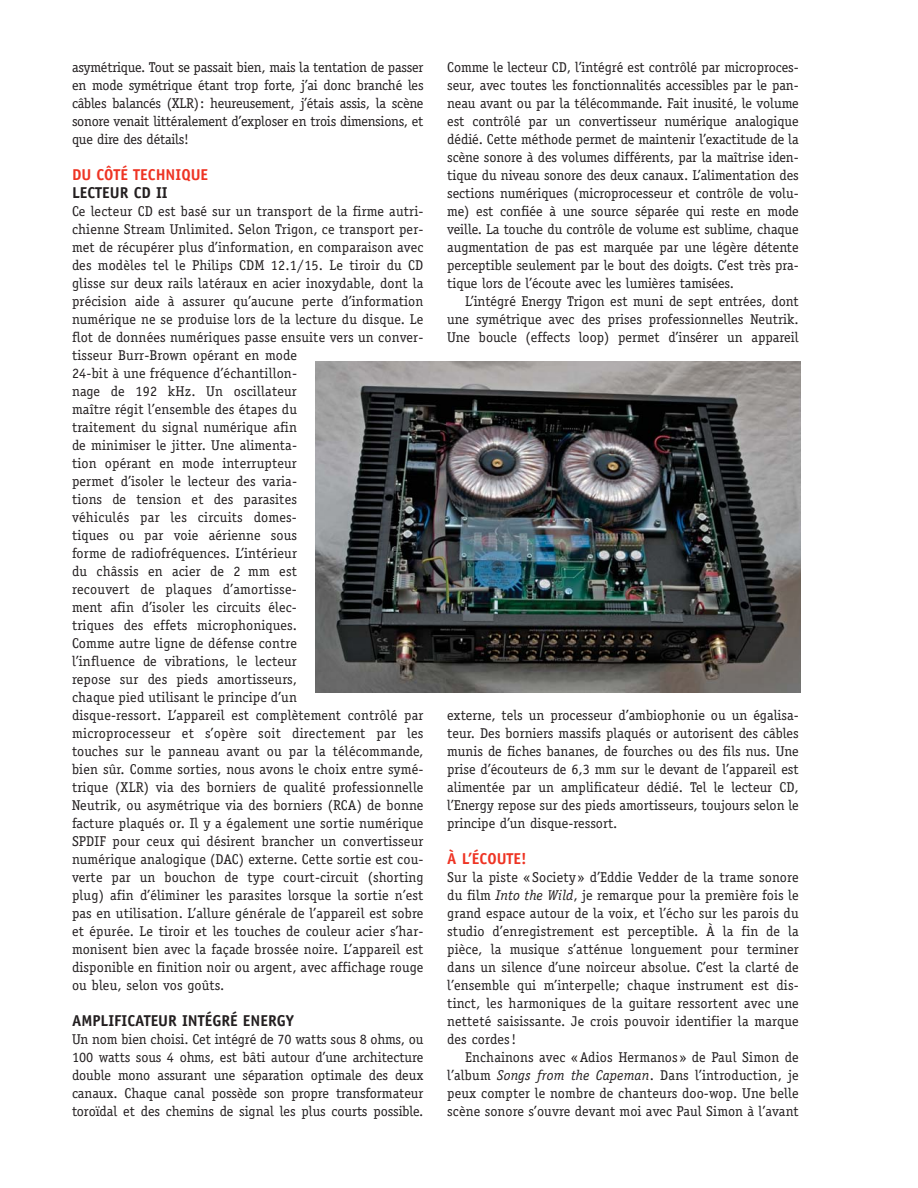
<style>
.page{position:relative;width:918px;height:1188px;background:#fff}
.page>*{position:absolute;margin:0;border:0;box-sizing:border-box;transform-origin:0 0}
.t1{font:700 15.75px "Officina Sans";color:#231f20}
.t2{font:700 15.75px "Officina Sans";color:#ee3424}
.t3{font:14.25px/18px "Officina Serif";letter-spacing:.01em;color:#231f20;text-align:justify}
.s1{font-style:italic}
</style>
<div class="page">
<img style="left:315px;top:362px;width:486px;height:331px">
<p class="t3" style="left:72px;top:59px;width:353px">asymétrique. Tout se passait bien, mais la tentation de passer en mode symétrique étant trop forte, j’ai donc branché les câbles balancés (XLR): heureusement, j’étais assis, la scène sonore venait littéralement d’exploser en trois dimensions, et que dire des détails!</p>
<p class="t2" style="left:72px;top:169px;width:138px">DU CÔTÉ TECHNIQUE</p>
<p class="t1" style="left:72px;top:187px;width:97px">LECTEUR CD II</p>
<p class="t3" style="left:72px;top:203px;width:353px;text-align:left">Ce lecteur CD est basé sur un transport de la firme autri&shy;chienne Stream Unlimited. Selon Trigon, ce transport per&shy;met de récupérer plus d’information, en comparaison avec des modèles tel le Philips CDM 12.1/15. Le tiroir du CD glisse sur deux rails latéraux en acier inoxydable, dont la précision aide à assurer qu’aucune perte d’information numérique ne se produise lors de la lecture du disque. Le flot de données numériques passe ensuite vers un conver&shy;tisseur Burr-Brown opérant en mode<br>24-bit à une fréquence d’échantillon-<br>nage de 192 kHz. Un oscillateur<br>maître régit l’ensemble des étapes du<br>traitement du signal numérique afin<br>de minimiser le jitter. Une alimenta-<br>tion opérant en mode interrupteur<br>permet d’isoler le lecteur des varia-<br>tions de tension et des parasites<br>véhiculés par les circuits domes-<br>tiques ou par voie aérienne sous<br>forme de radiofréquences. L’intérieur<br>du châssis en acier de 2 mm est<br>recouvert de plaques d’amortisse-<br>ment afin d’isoler les circuits élec-<br>triques des effets microphoniques.<br>Comme autre ligne de défense contre<br>l’influence de vibrations, le lecteur<br>repose sur des pieds amortisseurs,<br>chaque pied utilisant le principe d’un<br>disque-ressort. L’appareil est complètement contrôlé par microprocesseur et s’opère soit directement par les touches sur le panneau avant ou par la télécommande, bien sûr. Comme sorties, nous avons le choix entre symé&shy;trique (XLR) via des borniers de qualité professionnelle Neutrik, ou asymétrique via des borniers (RCA) de bonne facture plaqués or. Il y a également une sortie numérique SPDIF pour ceux qui désirent brancher un convertisseur numérique analogique (DAC) externe. Cette sortie est cou&shy;verte par un bouchon de type court-circuit (shorting plug) afin d’éliminer les parasites lorsque la sortie n’est pas en utilisation. L’allure générale de l’appareil est sobre et épurée. Le tiroir et les touches de couleur acier s’har&shy;monisent bien avec la façade brossée noire. L’appareil est disponible en finition noir ou argent, avec affichage rouge ou bleu, selon vos goûts.</p>
<p class="t1" style="left:72px;top:1015px;width:223px">AMPLIFICATEUR INTÉGRÉ ENERGY</p>
<p class="t3" style="left:72px;top:1031px;width:353px">Un nom bien choisi. Cet intégré de 70 watts sous 8 ohms, ou 100 watts sous 4 ohms, est bâti autour d’une architecture double mono assurant une séparation optimale des deux canaux. Chaque canal possède son propre transformateur toroïdal et des chemins de signal les plus courts possible.</p>
<p class="t3" style="left:447px;top:59px;width:353px">Comme le lecteur CD, l’intégré est contrôlé par microproces&shy;seur, avec toutes les fonctionnalités accessibles par le pan&shy;neau avant ou par la télécommande. Fait inusité, le volume est contrôlé par un convertisseur numérique analogique dédié. Cette méthode permet de maintenir l’exactitude de la scène sonore à des volumes différents, par la maîtrise iden&shy;tique du niveau sonore des deux canaux. L’alimentation des sections numériques (microprocesseur et contrôle de volu&shy;me) est confiée à une source séparée qui reste en mode veille. La touche du contrôle de volume est sublime, chaque augmentation de pas est marquée par une légère détente perceptible seulement par le bout des doigts. C’est très pra&shy;tique lors de l’écoute avec les lumières tamisées.</p>
<p class="t3" style="left:447px;top:293px;width:353px;text-indent:18px">L’intégré Energy Trigon est muni de sept entrées, dont une symétrique avec des prises professionnelles Neutrik.<br>Une boucle (effects loop) permet d’insérer un appareil</p>
<p class="t3" style="left:447px;top:707px;width:353px">externe, tels un processeur d’ambiophonie ou un égalisa&shy;teur. Des borniers massifs plaqués or autorisent des câbles munis de fiches bananes, de fourches ou des fils nus. Une prise d’écouteurs de 6,3 mm sur le devant de l’appareil est alimentée par un amplificateur dédié. Tel le lecteur CD, l’Energy repose sur des pieds amortisseurs, toujours selon le principe d’un disque-ressort.</p>
<p class="t2" style="left:447px;top:853px;width:81px">À L’ÉCOUTE!</p>
<p class="t3" style="left:447px;top:869px;width:353px">Sur la piste «Society» d’Eddie Vedder de la trame sonore du film <span class="s1">Into the Wild</span>, je remarque pour la première fois le grand espace autour de la voix, et l’écho sur les parois du studio d’enregistrement est perceptible. À la fin de la pièce, la musique s’atténue longuement pour terminer dans un silence d’une noirceur absolue. C’est la clarté de l’ensemble qui m’interpelle; chaque instrument est dis&shy;tinct, les harmoniques de la guitare ressortent avec une netteté saisissante. Je crois pouvoir identifier la marque des cordes!</p>
<p class="t3" style="left:447px;top:1049px;width:353px;text-indent:18px">Enchainons avec «Adios Hermanos» de Paul Simon de l’album <span class="s1">Songs from the Capeman</span>. Dans l’introduction, je peux compter le nombre de chanteurs doo-wop. Une belle scène sonore s’ouvre devant moi avec Paul Simon à l’avant</p>
</div>
